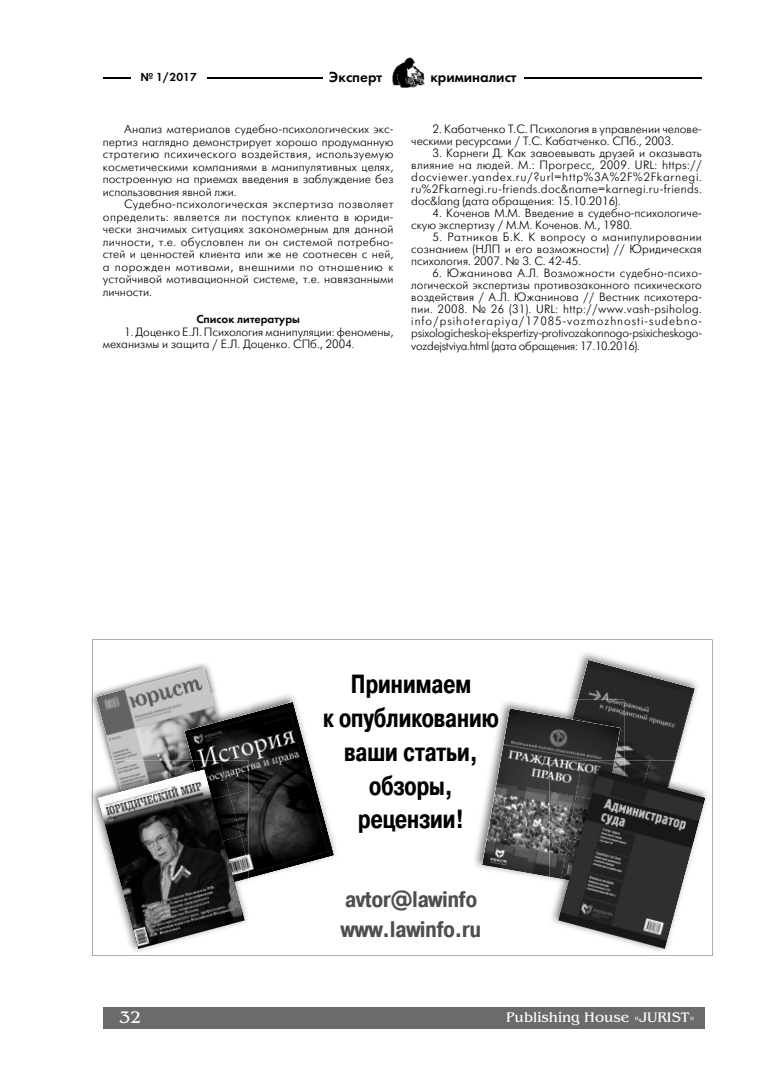
<style>
.page{position:relative;width:780px;height:1088px;background:#fff}
.page>*{position:absolute;margin:0;border:0;box-sizing:border-box;transform-origin:0 0}
.t1{font:700 26.25px/33.8px "Pragmatica Cond C";color:#000;text-align:center;scale:.92 1}
.t2{font:700 22.5px/30px "Pragmatica Cond C";color:#4e4e4e}
.t3{font:17.5px "AG Benguiat Cyr";color:#fff}
.t4{font:15.12px "Futura Demi C";color:#000}
.t5{font:14.5px "AG Benguiat Cyr";color:#fff}
.t6{font:12.12px "Futura Demi C";color:#000}
.t7{font:12px/12.5px "Futuris C";color:#000;text-align:justify}
.t8{font:12px "Futura Demi C";color:#000}
</style>
<div class="page">
<div style="left:103px;top:1007px;width:601px;height:22px;background:#6b6b6b"></div>
<img style="left:392px;top:57px;width:32px;height:31px">
<hr style="left:207px;top:77px;width:115px;height:1px;background:#000">
<svg style="left:103px;top:77px;width:27px;height:1px"></svg>
<hr style="left:524px;top:77px;width:178px;height:1px;background:#000">
<svg style="left:92px;top:640px;width:620px;height:316px"></svg>
<p class="t6" style="left:140px;top:72px;width:58px">№ 1/2017</p>
<p class="t4" style="left:329px;top:70px;width:54px">Эксперт</p>
<p class="t4" style="left:430px;top:70px;width:88px">криминалист</p>
<p class="t7" style="left:103px;top:124px;width:292px;text-indent:21px">Анализ материалов судебно-психологических экс&shy;пертиз наглядно демонстрирует хорошо продуманную стратегию психического воздействия, используемую косметическими компаниями в манипулятивных целях, построенную на приемах введения в заблуждение без использования явной лжи.</p>
<p class="t7" style="left:103px;top:199px;width:292px;text-indent:21px">Судебно-психологическая экспертиза позволяет определить: является ли поступок клиента в юриди&shy;чески значимых ситуациях закономерным для данной личности, т.е. обусловлен ли он системой потребно&shy;стей и ценностей клиента или же не соотнесен с ней, а порожден мотивами, внешними по отношению к устойчивой мотивационной системе, т.е. навязанными личности.</p>
<p class="t8" style="left:196px;top:314px;width:105px">Список литературы</p>
<p class="t7" style="left:103px;top:327px;width:292px;text-indent:21px">1. Доценко Е.Л. Психология манипуляции: феномены, механизмы и защита / Е.Л. Доценко. СПб., 2004.</p>
<p class="t7" style="left:411px;top:124px;width:292px;line-height:12px;text-indent:21px">2. Кабатченко Т.С. Психология в управлении челове&shy;ческими ресурсами / Т.С. Кабатченко. СПб., 2003.</p>
<p class="t7" style="left:411px;top:148px;width:292px;line-height:12px;text-indent:21px">3. Карнеги Д. Как завоевывать друзей и оказывать влияние на людей. М.: Прогресс, 2009. URL: https:// docviewer.yandex.ru/?url=http%3A%2F%2Fkarnegi. ru%2Fkarnegi.ru-friends.doc&amp;name=karnegi.ru-friends. doc&amp;lang (дата обращения: 15.10.2016).</p>
<p class="t7" style="left:411px;top:208px;width:292px;line-height:12px;text-indent:21px">4. Коченов М.М. Введение в судебно-психологиче&shy;скую экспертизу / М.М. Коченов. М., 1980.</p>
<p class="t7" style="left:411px;top:232px;width:292px;line-height:12px;text-indent:21px">5. Ратников Б.К. К вопросу о манипулировании сознанием (НЛП и его возможности) // Юридическая психология. 2007. № 3. С. 42-45.</p>
<p class="t7" style="left:411px;top:268px;width:292px;line-height:12.1px;text-indent:21px">6. Южанинова А.Л. Возможности судебно-психо&shy;логической экспертизы противозаконного психического воздействия / А.Л. Южанинова // Вестник психотера&shy;пии. 2008. № 26 (31). URL: http://www.vash-psiholog. info/psihoterapiya/17085-vozmozhnosti-sudebno&shy;psixologicheskoj-ekspertizy-protivozakonnogo-psixicheskogo&shy;vozdejstviya.html (дата обращения: 17.10.2016).</p>
<h1 class="t1" style="left:323px;top:669px;width:193px">Принимаем<br>к опубликованию ваши статьи, обзоры, рецензии!</h1>
<h3 class="t3" style="left:119px;top:1011px;width:24px">32</h3>
<h2 class="t2" style="left:341px;top:885px;width:142px">avtor@lawinfo www.lawinfo.ru</h2>
<p class="t5" style="left:506px;top:1012px;width:190px">Publishing House ´JURISTª</p>
</div>
